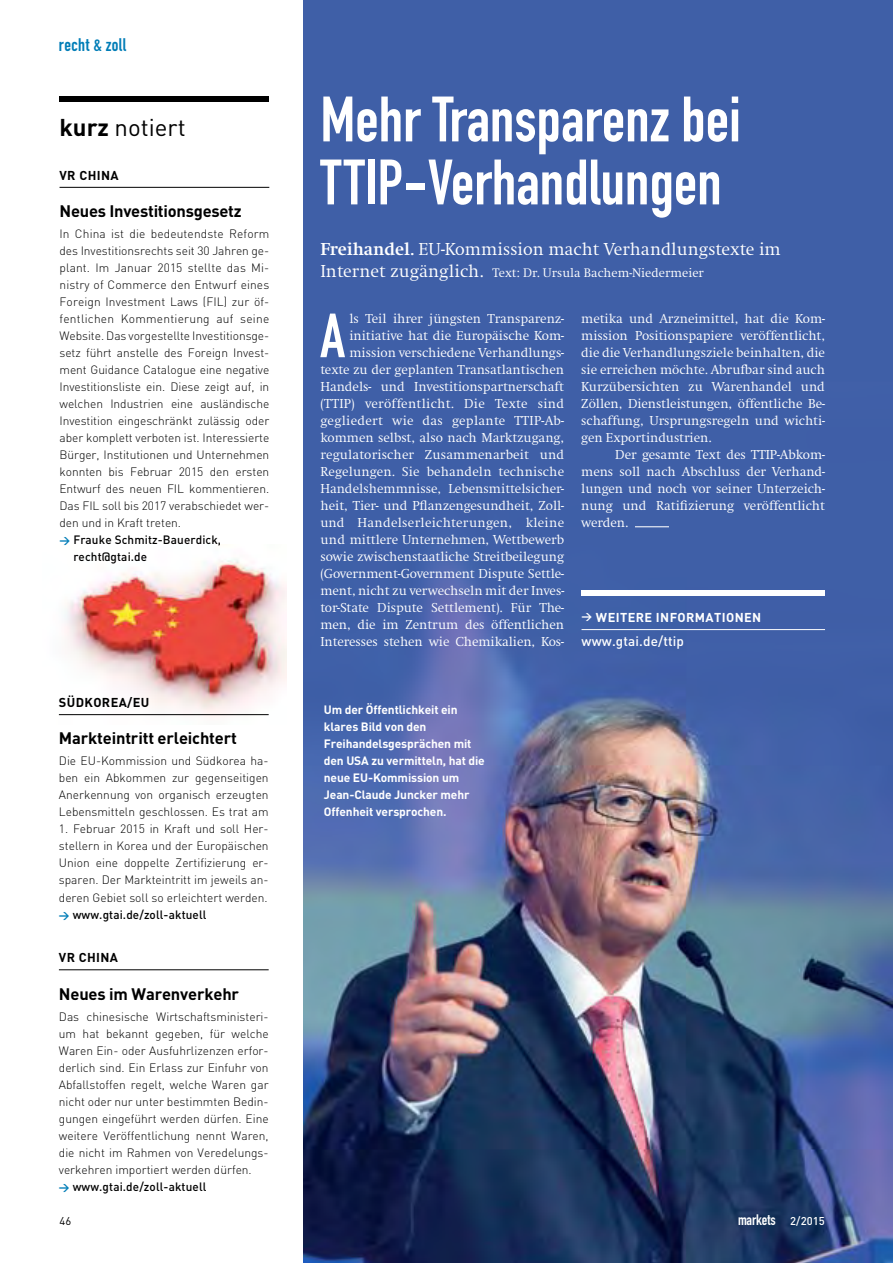
<style>
.page{position:relative;width:893px;height:1263px;background:#fff}
.page>*{position:absolute;margin:0;border:0;box-sizing:border-box;transform-origin:0 0}
.t1{font:63px/63px "DIN Engschrift Std";color:#fff}
.t2{font:61.2px "DIN Engschrift Std";color:#fff}
.t3{font:24px "DIN";color:#000}
.t4{font:300 18px "Swift EF";color:#fff}
.t5{font:18px "DIN Engschrift Std";letter-spacing:.025em;color:#007db7}
.t6{font:700 16.5px "DIN";letter-spacing:-.01em;color:#000}
.t7{font:15px "DIN Engschrift Std";color:#fff}
.t8{font:300 13.5px/17px "Swift EF";letter-spacing:-.005em;color:#fff;text-align:justify}
.t9{font:500 13.5px "DIN";letter-spacing:.01em;color:#fff}
.t10{font:300 12.9px "Swift EF";color:#fff}
.t11{font:700 12.75px "DIN";letter-spacing:.03em;color:#000}
.t12{font:700 12.75px "DIN";color:#fff}
.t13{font:300 12px/17px "DIN";color:#000;text-align:justify}
.t14{font:700 12px/17px "DIN";letter-spacing:-.01em;color:#fff}
.t15{font:500 12px "DIN";letter-spacing:.01em;color:#000}
.t16{font:300 12px "DIN";letter-spacing:.02em;color:#000}
.t17{font:11.25px "DIN";color:#000}
.s1{font-weight:700}
.s2{font-weight:700;font-size:10.5px;color:#007db7}
.s3{font-weight:500}
.s4{font-size:18px}
.s5{font-size:10.5px}
.s6{font-family:"DIN";font-weight:500;font-size:11.25px}
</style>
<div class="page">
<img style="left:58px;top:559px;width:229px;height:157px">
<img style="left:303px;top:0;width:590px;height:1263px">
<div style="left:60px;top:97px;width:209px;height:5px;background:#000"></div>
<hr style="left:635px;top:526px;width:34px;height:1px;background:#fff">
<hr style="left:581px;top:629px;width:244px;height:1px;background:#fff">
<div style="left:581px;top:590px;width:244px;height:5px;background:#fff"></div>
<hr style="left:60px;top:187px;width:209px;height:1px;background:#000">
<hr style="left:59px;top:969px;width:210px;height:1px;background:#000">
<hr style="left:59px;top:714px;width:210px;height:1px;background:#000">
<h3 class="t5" style="left:59px;top:34px;width:69px">recht &amp; zoll</h3>
<h3 class="t3" style="left:60px;top:112px;width:128px"><span class="s1">kurz</span> notiert</h3>
<p class="t11" style="left:60px;top:167px;width:37px">VR China</p>
<h3 class="t6" style="left:60px;top:200px;width:184px">Neues Investitionsgesetz</h3>
<p class="t13" style="left:60px;top:225px;width:211px">In China ist die bedeutendste Reform</p>
<p class="t13" style="left:60px;top:242px;width:211px">des Investitionsrechts seit 30 Jahren ge-</p>
<p class="t13" style="left:60px;top:259px;width:209px">plant. Im Januar 2015 stellte das Mi-</p>
<p class="t13" style="left:60px;top:276px;width:211px">nistry of Commerce den Entwurf eines</p>
<p class="t13" style="left:60px;top:293px;width:211px">Foreign Investment Laws (FIL) zur öf-</p>
<p class="t16" style="left:60px;top:311px;width:211px">fentlichen Kommentierung auf seine</p>
<p class="t13" style="left:60px;top:327px;width:211px">Website. Das vorgestellte Investitionsge-</p>
<p class="t13" style="left:60px;top:344px;width:211px">setz führt anstelle des Foreign Invest-</p>
<p class="t13" style="left:60px;top:361px;width:211px">ment Guidance Catalogue eine negative</p>
<p class="t13" style="left:60px;top:378px;width:211px">Investitionsliste ein. Diese zeigt auf, in</p>
<p class="t13" style="left:60px;top:395px;width:211px">welchen Industrien eine ausländische</p>
<p class="t13" style="left:60px;top:412px;width:211px">Investition eingeschränkt zulässig oder</p>
<p class="t13" style="left:60px;top:429px;width:211px">aber komplett verboten ist. Interessierte</p>
<p class="t13" style="left:60px;top:446px;width:211px">Bürger, Institutionen und Unternehmen</p>
<p class="t13" style="left:60px;top:463px;width:211px">konnten bis Februar 2015 den ersten</p>
<p class="t13" style="left:60px;top:480px;width:211px">Entwurf des neuen FIL kommentieren.</p>
<p class="t13" style="left:60px;top:497px;width:211px">Das FIL soll bis 2017 verabschiedet wer-</p>
<p class="t13" style="left:60px;top:514px;width:123px">den und in Kraft treten.</p>
<p class="t15" style="left:60px;top:532px;width:163px"><span class="s2">&gt;</span> Frauke Schmitz-Bauerdick,</p>
<p class="t15" style="left:73px;top:549px;width:75px">recht@gtai.de</p>
<p class="t11" style="left:59px;top:694px;width:27px">Südkorea</p>
<p class="t11" style="left:127px;top:694px;width:24px">/EU</p>
<h3 class="t6" style="left:59px;top:728px;width:180px">Markteintritt erleichtert</h3>
<p class="t13" style="left:59px;top:752px;width:211px">Die EU-Kommission und Südkorea ha&shy;ben ein Abkommen zur gegenseitigen Anerkennung von organisch erzeugten Lebensmitteln geschlossen. Es trat am</p>
<p class="t13" style="left:59px;top:820px;width:211px">1. Februar 2015 in Kraft und soll Her&shy;stellern in Korea und der Europäischen Union eine doppelte Zertifizierung er&shy;sparen. Der Markteintritt im jeweils an&shy;deren Gebiet soll so erleichtert werden. <span class="s2">&gt;</span> <span class="s3">www.gtai.de/zoll-aktuell</span></p>
<p class="t11" style="left:59px;top:949px;width:37px">VR China</p>
<h3 class="t6" style="left:59px;top:983px;width:182px">Neues im Warenverkehr</h3>
<p class="t13" style="left:59px;top:1008px;width:211px;text-align:left">Das chinesische Wirtschaftsministeri&shy;um hat bekannt gegeben, für welche Waren Ein- oder Ausfuhrlizenzen erfor&shy;derlich sind. Ein Erlass zur Einfuhr von Abfallstoffen regelt, welche Waren gar nicht oder nur unter bestimmten Bedin&shy;gungen eingeführt werden dürfen. Eine weitere Veröffentlichung nennt Waren, die nicht im Rahmen von Veredelungs&shy;verkehren importiert werden dürfen.<br><span class="s2">&gt;</span> <span class="s3">www.gtai.de/zoll-aktuell</span></p>
<h1 class="t1" style="left:320px;top:88px;width:422px">Mehr Transparenz bei<br>TT IP-Verhandlungen</h1>
<h3 class="t4" style="left:320px;top:240px;width:462px"><span class="s1">Freihandel.</span> EU-Kommission macht Verhandlungstexte im</h3>
<p class="t10" style="left:320px;top:266px;width:385px"><span class="s4">Internet zugänglich.</span> Text: Dr. Ursula Bachem-Niedermeier</p>
<h2 class="t2" style="left:320px;top:300px;width:26px">A</h2>
<p class="t8" style="left:320px;top:311px;width:245px;text-align:right">ls Teil ihrer jüngsten Transparenz&shy;initiative hat die Europäische Kom&shy;mission verschiedene Verhandlungs&shy;texte zu der geplanten Transatlantischen Handels- und Investitionspartnerschaft (TTIP) veröffentlicht. Die Texte sind gegliedert wie das geplante TTIP-Ab&shy;kommen selbst, also nach Marktzugang, regulatorischer Zusammenarbeit und Regelungen. Sie behandeln technische Handelshemmnisse, Lebensmittelsicher&shy;heit, Tier- und Pflanzengesundheit, Zoll&shy;und Handelserleichterungen, kleine und mittlere Unternehmen, Wettbewerb sowie zwischenstaatliche Streitbeilegung (Government-Government Dispute Settle&shy;ment, nicht zu verwechseln mit der Inves&shy;tor-State Dispute Settlement). Für The&shy;men, die im Zentrum des öffentlichen Interesses stehen wie Chemikalien, Kos-</p>
<p class="t8" style="left:581px;top:311px;width:245px">metika und Arzneimittel, hat die Kom&shy;mission Positionspapiere veröffentlicht, die die Verhandlungsziele beinhalten, die sie erreichen möchte. Abrufbar sind auch Kurzübersichten zu Warenhandel und Zöllen, Dienstleistungen, öffentliche Be&shy;schaffung, Ursprungsregeln und wichti&shy;gen Exportindustrien.</p>
<p class="t8" style="left:581px;top:447px;width:245px;text-indent:34px">Der gesamte Text des TTIP-Abkom&shy;mens soll nach Abschluss der Verhand&shy;lungen und noch vor seiner Unterzeich&shy;nung und Ratifizierung veröffentlicht werden.</p>
<p class="t12" style="left:581px;top:609px;width:35px"><span class="s5">&gt;</span> Weitere</p>
<p class="t12" style="left:656px;top:609px;width:14px">Informationen</p>
<p class="t9" style="left:581px;top:633px;width:104px">www.gtai.de/ttip</p>
<p class="t14" style="left:324px;top:701px;width:162px">Um der Öffentlichkeit ein klares Bild von den<br>Freihandelsgesprächen mit den USA zu vermitteln, hat die neue EU-Kommission um<br>Jean-Claude Juncker mehr<br>Offenheit versprochen.</p>
<p class="t17" style="left:60px;top:1213px;width:13px">46</p>
<p class="t7" style="left:738px;top:1211px;width:88px">markets <span class="s6">2/2015</span></p>
</div>
